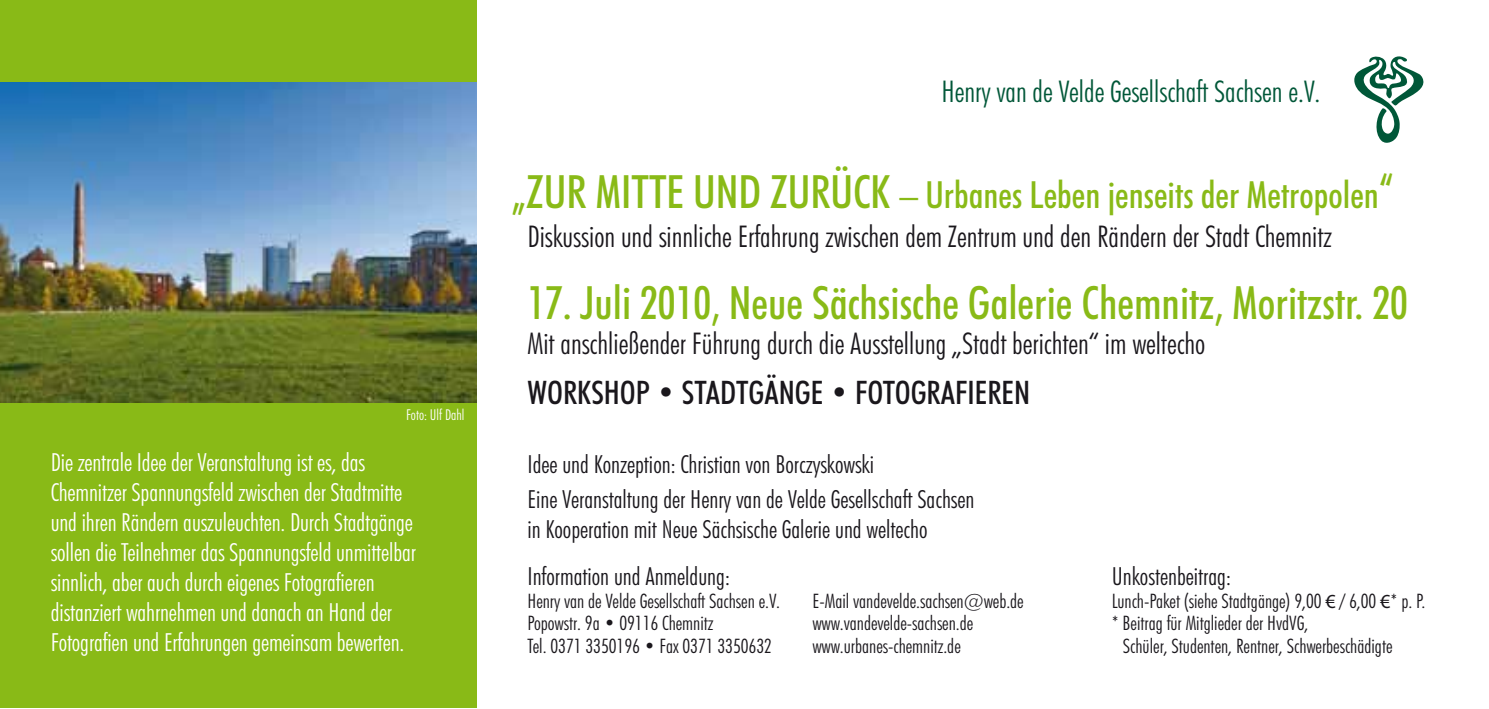
<style>
.page{position:relative;width:1489px;height:709px;background:#fff}
.page>*{position:absolute;margin:0;border:0;box-sizing:border-box;transform-origin:0 0}
.t1{font:500 condensed 46px "Futura BT";color:#89ba17}
.t2{font:500 condensed 37.5px "Futura BT";color:#89ba17}
.t3{font:500 condensed 32.5px "Futura BT";color:#1a171c}
.t4{font:300 condensed 30px "Futura BT";color:#1a171c}
.t5{font:300 condensed 30px "Futura BT";color:#005738}
.t6{font:300 condensed 25px/30px "Futura BT";letter-spacing:-.005em;color:#fff}
.t7{font:300 condensed 25px/30px "Futura BT";color:#1a171c}
.t8{font:300 condensed 20px/22.5px "Futura BT";color:#1a171c}
.t9{font:300 condensed 15px "Futura BT";color:#fff}
.s1{font-size:46px}
.s2{font-family:"Myriad Pro";font-weight:400;font-stretch:normal}
</style>
<div class="page">
<div style="left:0;top:1px;width:476px;height:707px;background:#89ba17"></div>
<svg style="left:1354px;top:56px;width:70px;height:87px"></svg>
<img style="left:0;top:83px;width:476px;height:319px">
<p class="t9" style="left:406px;top:405px;width:60px">Foto: Ulf Dahl</p>
<p class="t6" style="left:51px;top:446px;width:366px">Die zentrale Idee der Veranstaltung ist es, das Chemnitzer Spannungsfeld zwischen der Stadtmitte und ihren Rändern auszuleuchten. Durch Stadtgänge sollen die Teilnehmer das Spannungsfeld unmittelbar sinnlich, aber auch durch eigenes Fotografieren distanziert wahrnehmen und danach an Hand der Fotografien und Erfahrungen gemeinsam bewerten.</p>
<p class="t5" style="left:941px;top:73px;width:380px">Henry van de Velde Gesellschaft Sachsen e.V.</p>
<h2 class="t2" style="left:511px;top:172px;width:884px"><span class="s1">„ZUR MITTE UND ZURÜCK</span> – Urbanes Leben jenseits der Metropolen<span class="s1">“</span></h2>
<p class="t4" style="left:527px;top:218px;width:806px">Diskussion und sinnliche Erfahrung zwischen dem Zentrum und den Rändern der Stadt Chemnitz</p>
<h1 class="t1" style="left:527px;top:274px;width:881px">17. Juli 2010, Neue Sächsische Galerie Chemnitz, Moritzstr. 20</h1>
<p class="t4" style="left:527px;top:324px;width:679px">Mit anschließender Führung durch die Ausstellung „Stadt berichten“ im weltecho</p>
<h3 class="t3" style="left:527px;top:372px;width:504px">WORKSHOP • STADTGÄNGE • FOTOGRAFIEREN</h3>
<p class="t7" style="left:527px;top:449px;width:348px">Idee und Konzeption: Christian von Borczyskowski</p>
<p class="t7" style="left:527px;top:484px;width:448px">Eine Veranstaltung der Henry van de Velde Gesellschaft Sachsen in Kooperation mit Neue Sächsische Galerie und weltecho</p>
<p class="t7" style="left:527px;top:561px;width:204px">Information und Anmeldung:</p>
<p class="t8" style="left:527px;top:589px;width:254px">Henry van de Velde Gesellschaft Sachsen e.V.<br>Popowstr. 9a • 09116 Chemnitz<br>Tel. 0371 3350196 • Fax 0371 3350632</p>
<p class="t8" style="left:812px;top:589px;width:213px">E-Mail vandevelde.sachsen@web.de www.vandevelde-sachsen.de www.urbanes-chemnitz.de</p>
<p class="t7" style="left:1111px;top:561px;width:121px">Unkostenbeitrag:</p>
<p class="t8" style="left:1111px;top:589px;width:315px">Lunch-Paket (siehe Stadtgänge) 9,00 <span class="s2">€</span> / 6,00 <span class="s2">€</span>* p. P.</p>
<p class="t8" style="left:1111px;top:611px;width:198px">* Beitrag für Mitglieder der HvdVG,</p>
<p class="t8" style="left:1122px;top:634px;width:271px">Schüler, Studenten, Rentner, Schwerbeschädigte</p>
</div>
